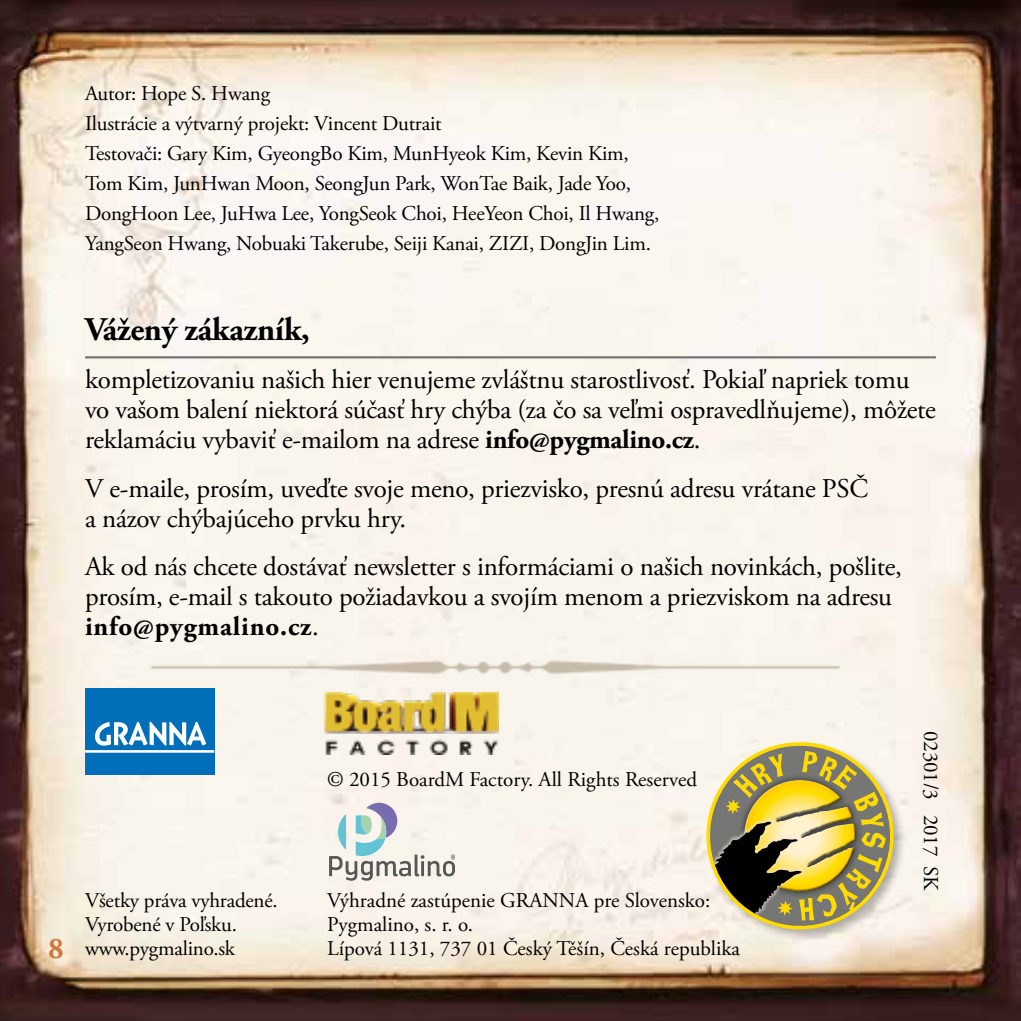
<style>
.page{position:relative;width:1021px;height:1021px;background:#fff}
.page>*{position:absolute;margin:0;border:0;box-sizing:border-box;transform-origin:0 0}
.t1{font:700 33px "Adobe Garamond Pro";letter-spacing:-.01em;color:#000}
.t2{font:700 30px "Adobe Garamond Pro";color:#ce773f}
.t3{font:27px/30px "Adobe Garamond Pro";letter-spacing:-.01em;color:#000}
.t4{font:21px/30px "Adobe Garamond Pro";letter-spacing:-.01em;color:#000}
.s1{font-weight:700}
</style>
<div class="page">
<img style="left:0;top:0;width:1020px;height:1020px">
<div style="left:85px;top:688px;width:129px;height:86px;background:#006eb9"></div>
<hr style="left:85px;top:750px;width:129px;height:2px;background:#fff">
<svg style="left:95px;top:722px;width:111px;height:24px"></svg>
<img style="left:325px;top:692px;width:173px;height:62px">
<hr style="left:85px;top:356px;width:850px;height:2px;background:#767675">
<img style="left:119px;top:652px;width:748px;height:34px">
<svg style="left:329px;top:802px;width:126px;height:78px;background:#d6d9d6"></svg>
<div style="left:705px;top:740px;width:202px;height:202px;background:#000;opacity:.3"></div>
<svg style="left:697px;top:733px;width:204px;height:204px;background:#baaf7b"></svg>
<p class="t4" style="left:85px;top:79px;width:575px">Autor: Hope S. Hwang<br>Ilustrácie a výtvarný projekt: Vincent Dutrait<br>Testovači: Gary Kim, GyeongBo Kim, MunHyeok Kim, Kevin Kim, Tom Kim, JunHwan Moon, SeongJun Park, WonTae Baik, Jade Yoo, DongHoon Lee, JuHwa Lee, YongSeok Choi, HeeYeon Choi, Il Hwang, YangSeon Hwang, Nobuaki Takerube, Seiji Kanai, ZIZI, DongJin Lim.</p>
<h1 class="t1" style="left:85px;top:311px;width:226px">Vážený zákazník,</h1>
<p class="t3" style="left:85px;top:366px;width:852px">kompletizovaniu našich hier venujeme zvláštnu starostlivosť. Pokiaľ napriek tomu vo vašom balení niektorá súčasť hry chýba (za čo sa veľmi ospravedlňujeme), môžete reklamáciu vybaviť e-mailom na adrese <span class="s1">info@pygmalino.cz</span>.</p>
<p class="t3" style="left:85px;top:474px;width:784px">V e-maile, prosím, uveďte svoje meno, priezvisko, presnú adresu vrátane PSČ a názov chýbajúceho prvku hry.</p>
<p class="t3" style="left:85px;top:552px;width:818px">Ak od nás chcete dostávať newsletter s informáciami o našich novinkách, pošlite, prosím, e-mail s takouto požiadavkou a svojím menom a priezviskom na adresu <span class="s1">info@pygmalino.cz</span>.</p>
<h2 class="t2" style="left:48px;top:930px;width:17px">8</h2>
<p class="t4" style="left:85px;top:888px;width:194px;line-height:24px">Všetky práva vyhradené.<br>Vyrobené v Poľsku. www.pygmalino.sk</p>
<p class="t4" style="left:327px;top:765px;width:371px">© 2015 BoardM Factory. All Rights Reserved</p>
<p class="t4" style="left:327px;top:888px;width:414px;line-height:24px">Výhradné zastúpenie GRANNA pre Slovensko:<br>Pygmalino, s. r. o.<br>Lípová 1131, 737 01 Český Těšín, Česká republika</p>
<p class="t4" style="left:945px;top:731px;width:161px;rotate:90deg">02301/3 2017 SK</p>
</div>
